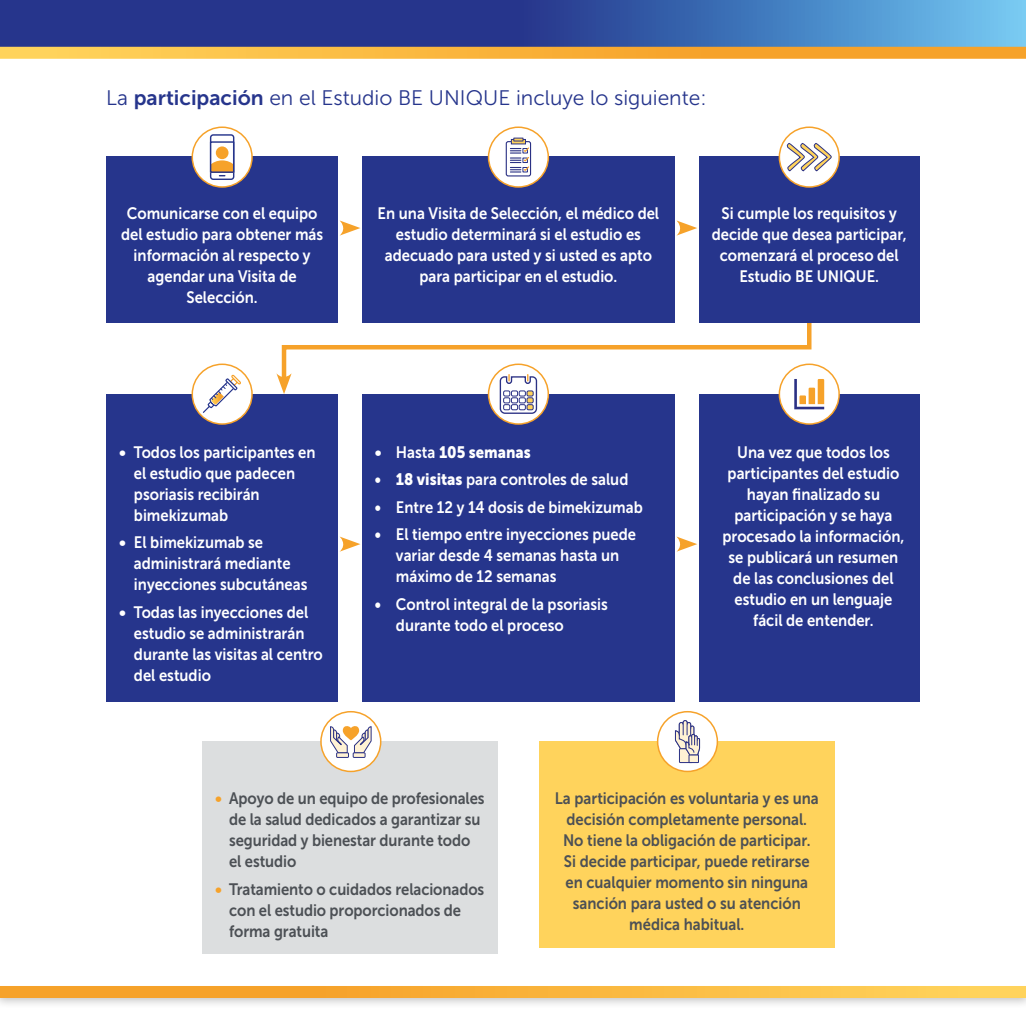
<style>
.page{position:relative;width:1026px;height:1026px;background:#fff}
.page>*{position:absolute;margin:0;border:0;box-sizing:border-box;transform-origin:0 0}
.t1{font:21px "Museo Sans 300";color:#26358c}
.t2{font:16.5px/21px "Museo Sans 700";color:#fff;text-align:center;scale:.9 1}
.t3{font:16.5px/21px "Museo Sans 700";color:#4c5055;scale:.9 1}
.t4{font:16.5px/21px "Museo Sans 700";color:#fff}
.t5{font:16.5px "Museo Sans 900";color:#fff;scale:.9 1}
.s1{font-family:"Museo Sans 700"}
.s2{font-family:"Museo Sans 900"}
.s3{color:#f6a22a}
</style>
<div class="page">
<svg style="left:0;top:0;width:1026px;height:47px"></svg>
<svg style="left:0;top:986px;width:1026px;height:12px"></svg>
<svg style="left:0;top:47px;width:1026px;height:12px"></svg>
<svg style="left:281px;top:323px;width:533px;height:63px"></svg>
<svg style="left:276px;top:373px;width:16px;height:21px"></svg>
<div style="left:106px;top:156px;width:232px;height:167px;background:#26358c"></div>
<div style="left:106px;top:395px;width:232px;height:307px;background:#26358c"></div>
<div style="left:362px;top:395px;width:313px;height:307px;background:#26358c"></div>
<div style="left:699px;top:395px;width:221px;height:307px;background:#26358c"></div>
<div style="left:362px;top:156px;width:313px;height:167px;background:#26358c"></div>
<div style="left:699px;top:156px;width:221px;height:167px;background:#26358c"></div>
<div style="left:202px;top:741px;width:296px;height:213px;background:#dcdedf"></div>
<div style="left:539px;top:741px;width:296px;height:207px;background:#ffd35c"></div>
<div style="left:192px;top:127px;width:60px;height:60px;background:#fff;border-radius:50%"></div>
<div style="left:210px;top:134px;width:24px;height:46px;border:1px solid #26358c;border-radius:3px"></div>
<div style="left:216px;top:146px;width:13px;height:13px;background:#f6a22a;border-radius:50%"></div>
<svg style="left:211px;top:160px;width:23px;height:16px"></svg>
<div style="left:210px;top:141px;width:24px;height:32px;border:1px solid #26358c"></div>
<div style="left:192px;top:126px;width:61px;height:62px;border:2px solid #f6a22a;border-radius:50%"></div>
<div style="left:192px;top:364px;width:60px;height:60px;background:#fff;border-radius:50%"></div>
<svg style="left:203px;top:374px;width:38px;height:39px"></svg>
<div style="left:192px;top:364px;width:61px;height:61px;border:2px solid #f6a22a;border-radius:50%"></div>
<div style="left:489px;top:364px;width:59px;height:60px;background:#fff;border-radius:50%"></div>
<svg style="left:499px;top:375px;width:39px;height:39px"></svg>
<div style="left:488px;top:364px;width:61px;height:61px;border:2px solid #f6a22a;border-radius:50%"></div>
<div style="left:321px;top:712px;width:60px;height:59px;background:#fff;border-radius:50%"></div>
<hr style="left:337px;top:753px;width:12px;height:4px;background:#fff2d4">
<div style="left:336px;top:752px;width:13px;height:6px;border:1px solid #2b3184"></div>
<hr style="left:353px;top:753px;width:12px;height:4px;background:#fff2d4">
<div style="left:353px;top:752px;width:12px;height:6px;border:1px solid #2b3184"></div>
<svg style="left:330px;top:726px;width:42px;height:28px"></svg>
<div style="left:320px;top:711px;width:61px;height:61px;border:2px solid #f6a22a;border-radius:50%"></div>
<div style="left:658px;top:712px;width:59px;height:59px;background:#fff;border-radius:50%"></div>
<div style="left:679px;top:749px;width:13px;height:14px;background:#fff2d4"></div>
<div style="left:679px;top:748px;width:14px;height:15px;border:1px solid #2b3184"></div>
<svg style="left:675px;top:720px;width:25px;height:36px"></svg>
<div style="left:689px;top:755px;width:9px;height:8px;background:#fff2d4"></div>
<div style="left:689px;top:755px;width:10px;height:8px;border:1px solid #2b3184"></div>
<div style="left:657px;top:711px;width:61px;height:61px;border:2px solid #f6a22a;border-radius:50%"></div>
<div style="left:779px;top:364px;width:60px;height:60px;background:#fff;border-radius:50%"></div>
<svg style="left:794px;top:379px;width:30px;height:30px"></svg>
<div style="left:779px;top:364px;width:61px;height:61px;border:2px solid #f6a22a;border-radius:50%"></div>
<div style="left:489px;top:127px;width:59px;height:60px;background:#fff;border-radius:50%"></div>
<div style="left:506px;top:141px;width:25px;height:36px;border:1px solid #2b3184;border-radius:2px"></div>
<svg style="left:510px;top:138px;width:20px;height:35px"></svg>
<div style="left:488px;top:126px;width:61px;height:62px;border:2px solid #f6a22a;border-radius:50%"></div>
<div style="left:779px;top:127px;width:60px;height:60px;background:#fff;border-radius:50%"></div>
<svg style="left:786px;top:143px;width:46px;height:29px"></svg>
<div style="left:779px;top:126px;width:61px;height:62px;border:2px solid #f6a22a;border-radius:50%"></div>
<svg style="left:340px;top:220px;width:20px;height:16px"></svg>
<svg style="left:340px;top:537px;width:20px;height:15px"></svg>
<svg style="left:676px;top:220px;width:21px;height:16px"></svg>
<svg style="left:676px;top:537px;width:21px;height:15px"></svg>
<p class="t1" style="left:106px;top:86px;width:602px">La <span class="s1">participación</span> en el Estudio BE UNIQUE incluye lo siguiente:</p>
<p class="t2" style="left:121px;top:203px;width:226px">Comunicarse con el equipo del estudio para obtener más información al respecto y agendar una Visita de<br>Selección.</p>
<p class="t2" style="left:378px;top:203px;width:314px">En una Visita de Selección, el médico del estudio determinará si el estudio es adecuado para usted y si usted es apto para participar en el estudio.</p>
<p class="t2" style="left:712px;top:203px;width:218px">Si cumple los requisitos y decide que desea participar, comenzará el proceso del<br>Estudio BE UNIQUE.</p>
<p class="t4" style="left:134px;top:442px;width:183px;text-indent:-15px">• Todos los participantes en el estudio que padecen psoriasis recibirán bimekizumab</p>
<p class="t4" style="left:134px;top:532px;width:175px;text-indent:-15px">• El bimekizumab se administrará mediante inyecciones subcutáneas</p>
<p class="t4" style="left:134px;top:602px;width:190px;text-indent:-15px">• Todas las inyecciones del estudio se administrarán durante las visitas al centro del estudio</p>
<p class="t5" style="left:375px;top:443px;width:175px"><span class="s1">• Hasta</span> 105 semanas</p>
<p class="t2" style="left:375px;top:469px;width:283px">• <span class="s2">18 visitas</span> para controles de salud</p>
<p class="t2" style="left:375px;top:497px;width:299px">• Entre 12 y 14 dosis de bimekizumab</p>
<p class="t2" style="left:396px;top:524px;width:268px;text-align:left;text-indent:-21px">• El tiempo entre inyecciones puede variar desde 4 semanas hasta un máximo de 12 semanas</p>
<p class="t2" style="left:396px;top:593px;width:237px;text-align:left;text-indent:-21px">• Control integral de la psoriasis durante todo el proceso</p>
<p class="t2" style="left:722px;top:442px;width:204px">Una vez que todos los participantes del estudio hayan finalizado su participación y se haya procesado la información, se publicará un resumen de las conclusiones del estudio en un lenguaje fácil de entender.</p>
<p class="t3" style="left:229px;top:788px;width:285px;text-indent:-14px"><span class="s3">•</span> Apoyo de un equipo de profesionales de la salud dedicados a garantizar su seguridad y bienestar durante todo el estudio</p>
<p class="t3" style="left:229px;top:878px;width:285px;text-indent:-14px"><span class="s3">•</span> Tratamiento o cuidados relacionados con el estudio proporcionados de forma gratuita</p>
<p class="t3" style="left:555px;top:788px;width:295px;text-align:center">La participación es voluntaria y es una decisión completamente personal.<br>No tiene la obligación de participar.<br>Si decide participar, puede retirarse en cualquier momento sin ninguna sanción para usted o su atención médica habitual.</p>
</div>
